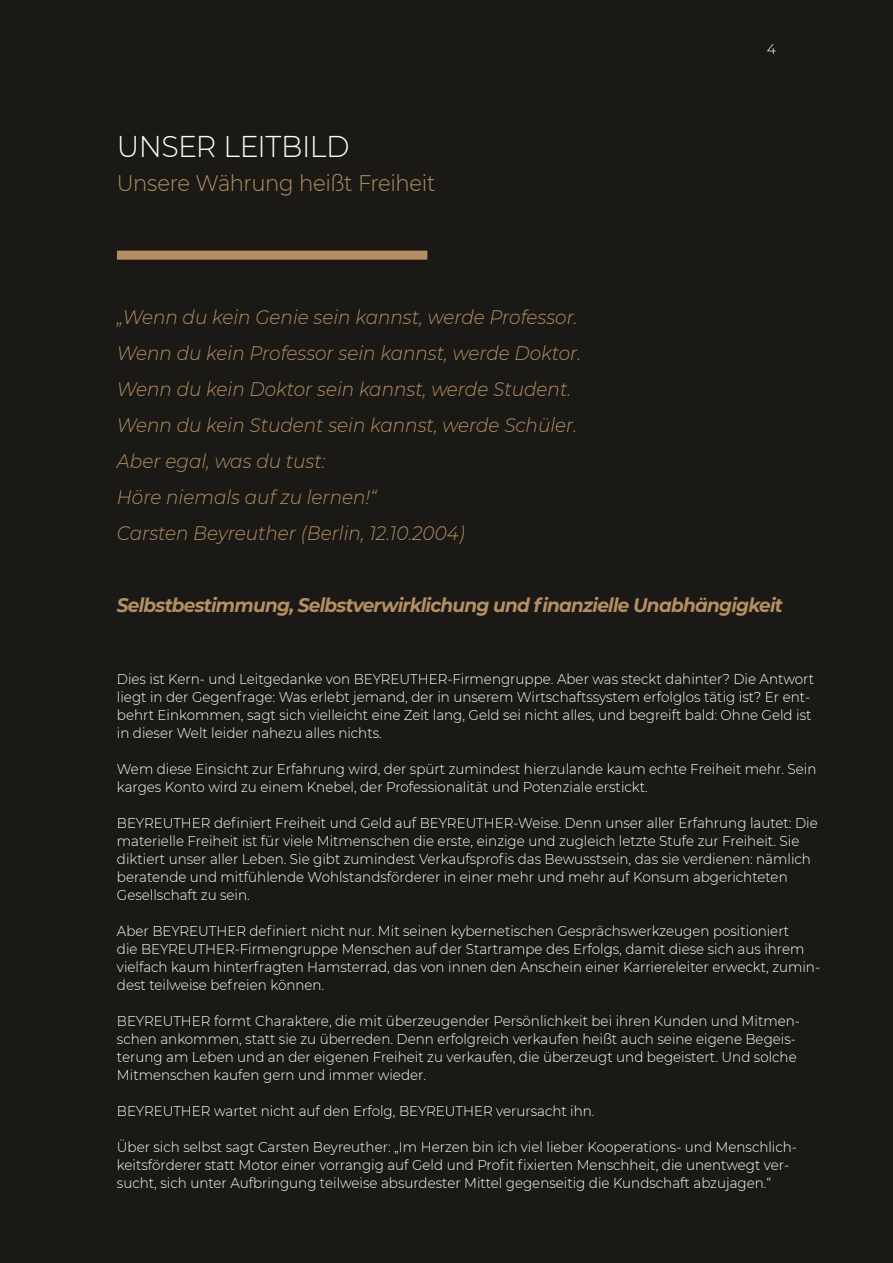
<style>
.page{position:relative;width:893px;height:1263px;background:#1a1916}
.page>*{position:absolute;margin:0;border:0;box-sizing:border-box;transform-origin:0 0}
.t1{font:300 30px "Montserrat";letter-spacing:-.015em;color:#fff;scale:.95 1}
.t2{font:300 22.5px "Montserrat";letter-spacing:-.02em;color:#b58f63;scale:.95 1}
.t3{font:italic 300 19.5px/36px "Montserrat";color:#b58f63;scale:.95 1}
.t4{font:italic 700 19.5px "Montserrat";letter-spacing:-.04em;color:#b58f63;scale:.95 1}
.t5{font:300 14.25px/18px "Montserrat";color:#fff;scale:.95 1}
.t6{font:300 14.25px "Montserrat";color:#fff}
</style>
<div class="page">
<div style="left:117px;top:251px;width:310px;height:9px;background:#b58f63"></div>
<h1 class="t1" style="left:117px;top:131px;width:246px">UNSER LEITBILD</h1>
<h2 class="t2" style="left:117px;top:172px;width:337px">Unsere Währung heißt Freiheit</h2>
<p class="t3" style="left:117px;top:301px;width:490px">„Wenn du kein Genie sein kannst, werde Professor.<br>Wenn du kein Professor sein kannst, werde Doktor.<br>Wenn du kein Doktor sein kannst, werde Student.<br>Wenn du kein Student sein kannst, werde Schüler.<br>Aber egal, was du tust:<br>Höre niemals auf zu lernen!“<br>Carsten Beyreuther (Berlin, 12.10.2004)</p>
<p class="t6" style="left:767px;top:41px;width:11px">4</p>
<h3 class="t4" style="left:117px;top:591px;width:702px">Selbstbestimmung, Selbstverwirklichung und finanzielle Unabhängigkeit</h3>
<p class="t5" style="left:117px;top:670px;width:735px">Dies ist Kern- und Leitgedanke von BEYREUTHER-Firmengruppe. Aber was steckt dahinter? Die Antwort liegt in der Gegenfrage: Was erlebt jemand, der in unserem Wirtschaftssystem erfolglos tätig ist? Er ent&shy;behrt Einkommen, sagt sich vielleicht eine Zeit lang, Geld sei nicht alles, und begreift bald: Ohne Geld ist in dieser Welt leider nahezu alles nichts.</p>
<p class="t5" style="left:117px;top:760px;width:738px">Wem diese Einsicht zur Erfahrung wird, der spürt zumindest hierzulande kaum echte Freiheit mehr. Sein karges Konto wird zu einem Knebel, der Professionalität und Potenziale erstickt.</p>
<p class="t5" style="left:117px;top:813px;width:739px">BEYREUTHER definiert Freiheit und Geld auf BEYREUTHER-Weise. Denn unser aller Erfahrung lautet: Die materielle Freiheit ist für viele Mitmenschen die erste, einzige und zugleich letzte Stufe zur Freiheit. Sie diktiert unser aller Leben. Sie gibt zumindest Verkaufsprofis das Bewusstsein, das sie verdienen: nämlich beratende und mitfühlende Wohlstandsförderer in einer mehr und mehr auf Konsum abgerichteten Gesellschaft zu sein.</p>
<p class="t5" style="left:117px;top:921px;width:742px">Aber BEYREUTHER definiert nicht nur. Mit seinen kybernetischen Gesprächswerkzeugen positioniert<br>die BEYREUTHER-Firmengruppe Menschen auf der Startrampe des Erfolgs, damit diese sich aus ihrem vielfach kaum hinterfragten Hamsterrad, das von innen den Anschein einer Karriereleiter erweckt, zumin&shy;dest teilweise befreien können.</p>
<p class="t5" style="left:117px;top:1012px;width:720px">BEYREUTHER formt Charaktere, die mit überzeugender Persönlichkeit bei ihren Kunden und Mitmen&shy;schen ankommen, statt sie zu überreden. Denn erfolgreich verkaufen heißt auch seine eigene Begeis&shy;terung am Leben und an der eigenen Freiheit zu verkaufen, die überzeugt und begeistert. Und solche Mitmenschen kaufen gern und immer wieder.</p>
<p class="t5" style="left:117px;top:1102px;width:504px">BEYREUTHER wartet nicht auf den Erfolg, BEYREUTHER verursacht ihn.</p>
<p class="t5" style="left:117px;top:1138px;width:717px">Über sich selbst sagt Carsten Beyreuther: „Im Herzen bin ich viel lieber Kooperations- und Menschlich&shy;keitsförderer statt Motor einer vorrangig auf Geld und Profit fixierten Menschheit, die unentwegt ver&shy;sucht, sich unter Aufbringung teilweise absurdester Mittel gegenseitig die Kundschaft abzujagen.“</p>
</div>
